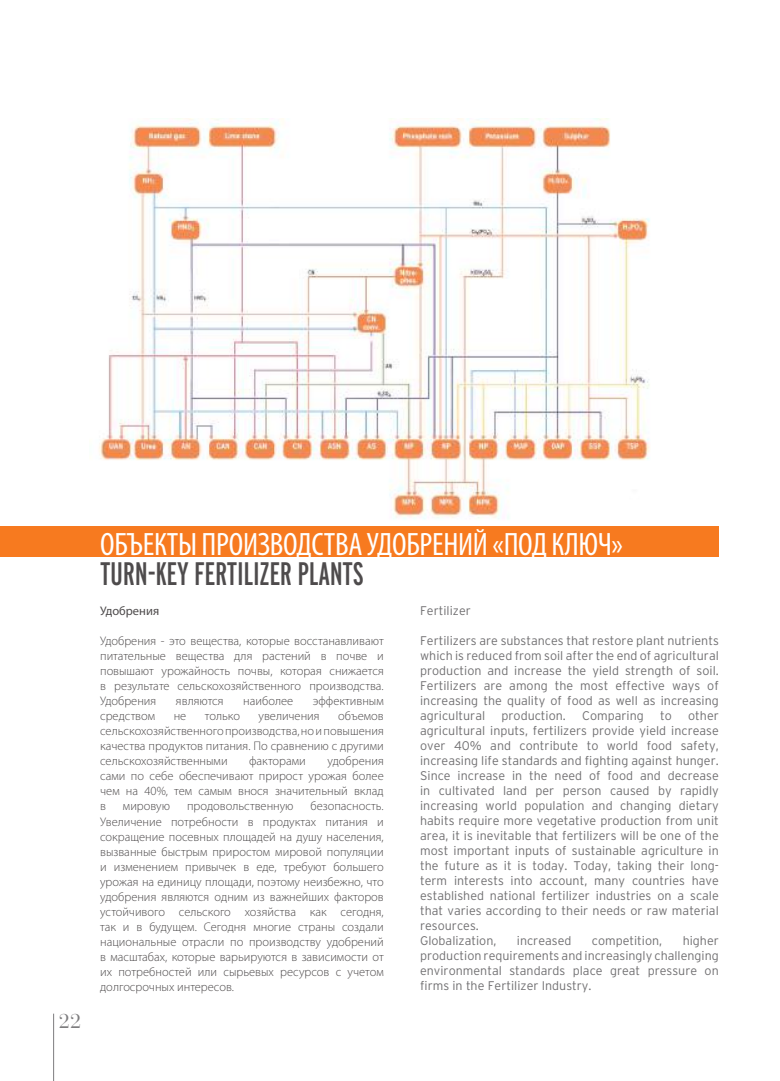
<style>
.page{position:relative;width:780px;height:1081px;background:#fff}
.page>*{position:absolute;margin:0;border:0;box-sizing:border-box;transform-origin:0 0}
.t1{font:condensed 32.5px "Myriad Pro";letter-spacing:-.01em;color:#fff}
.t2{font:32.5px "Interstate Regular Compressed TR";letter-spacing:-.01em;color:#4e4b4c}
.t3{font:20px "Bauer Bodoni Std";color:#7d7c7e}
.t4{font:12.5px/15px "Interstate Light TR";color:#717072;text-align:justify}
.t5{font:300 12.5px/15px "Myriad Pro";color:#4e4b4c;text-align:justify}
.t6{font:12.5px "Myriad Pro";color:#4e4b4c}
</style>
<div class="page">
<hr style="left:53px;top:1013px;width:1px;height:68px;background:#7d7c7e">
<div style="left:0;top:526px;width:718px;height:31px;background:#f77a1f"></div>
<img style="left:99px;top:119px;width:551px;height:400px">
<h2 class="t3" style="left:59px;top:1009px;width:24px">22</h2>
<h1 class="t1" style="left:100px;top:524px;width:524px">ОБЪЕКТЫ ПРОИЗВОДСТВА УДОБРЕНИЙ «ПОД КЛЮЧ»</h1>
<h1 class="t2" style="left:100px;top:555px;width:265px">TURN-KEY FERTILIZER PLANTS</h1>
<p class="t6" style="left:100px;top:603px;width:61px">Удобрения</p>
<p class="t5" style="left:100px;top:633px;width:285px">Удобрения - это вещества, которые восстанавливают питательные вещества для растений в почве и повышают урожайность почвы, которая снижается в результате сельскохозяйственного производства.<br>Удобрения</p>
<p class="t5" style="left:176px;top:693px;width:49px">являются</p>
<p class="t5" style="left:243px;top:693px;width:51px">наиболее</p>
<p class="t5" style="left:313px;top:693px;width:72px">эффективным</p>
<p class="t5" style="left:100px;top:708px;width:285px;text-indent:238px">объемов сельскохозяйственного производства, но и повышения качества продуктов питания. По сравнению с другими сельскохозяйственными</p>
<p class="t5" style="left:100px;top:708px;width:57px">средством</p>
<p class="t5" style="left:174px;top:708px;width:14px">не</p>
<p class="t5" style="left:205px;top:708px;width:37px">только</p>
<p class="t5" style="left:258px;top:708px;width:63px">увеличения</p>
<p class="t5" style="left:100px;top:753px;width:285px;text-indent:227px">удобрения сами по себе обеспечивают прирост урожая более чем на 40%, тем самым внося значительный вклад в</p>
<p class="t5" style="left:249px;top:753px;width:58px">факторами</p>
<p class="t5" style="left:100px;top:798px;width:285px;text-indent:210px">безопасность.<br>Увеличение потребности в продуктах питания и сокращение посевных площадей на душу населения, вызванные быстрым приростом мировой популяции и изменением привычек в еде, требуют большего урожая на единицу площади, поэтому неизбежно, что удобрения являются одним из важнейших факторов устойчивого сельского хозяйства как сегодня, так и в будущем. Сегодня многие страны создали национальные отрасли по производству удобрений в масштабах, которые варьируются в зависимости от их потребностей или сырьевых ресурсов с учетом долгосрочных интересов.</p>
<p class="t5" style="left:123px;top:798px;width:49px">мировую</p>
<p class="t5" style="left:187px;top:798px;width:108px">продовольственную</p>
<p class="t4" style="left:420px;top:603px;width:52px">Fertilizer</p>
<p class="t4" style="left:420px;top:633px;width:300px">Fertilizers are substances that restore plant nutrients which is reduced from soil after the end of agricultural production and increase the yield strength of soil.<br>Fertilizers are among the most effective ways of increasing the quality of food as well as increasing agricultural</p>
<p class="t4" style="left:420px;top:708px;width:300px;text-align:left;text-indent:268px">other agricultural inputs, fertilizers provide yield increase over 40% and contribute to world food safety, increasing life standards and fighting against hunger.<br>Since increase in the need of food and decrease in cultivated land per person caused by rapidly increasing world population and changing dietary habits require more vegetative production from unit area, it is inevitable that fertilizers will be one of the most important inputs of sustainable agriculture in the future as it is today. Today, taking their long&shy;term interests into account, many countries have established national fertilizer industries on a scale that varies according to their needs or raw material resources.<br>Globalization,</p>
<p class="t4" style="left:501px;top:708px;width:66px">production.</p>
<p class="t4" style="left:582px;top:708px;width:63px">Comparing</p>
<p class="t4" style="left:660px;top:708px;width:13px">to</p>
<p class="t4" style="left:420px;top:933px;width:300px;text-indent:262px">higher production requirements and increasingly challenging environmental standards place great pressure on firms in the Fertilizer Industry.</p>
<p class="t4" style="left:517px;top:933px;width:56px">increased</p>
<p class="t4" style="left:592px;top:933px;width:72px">competition,</p>
</div>
